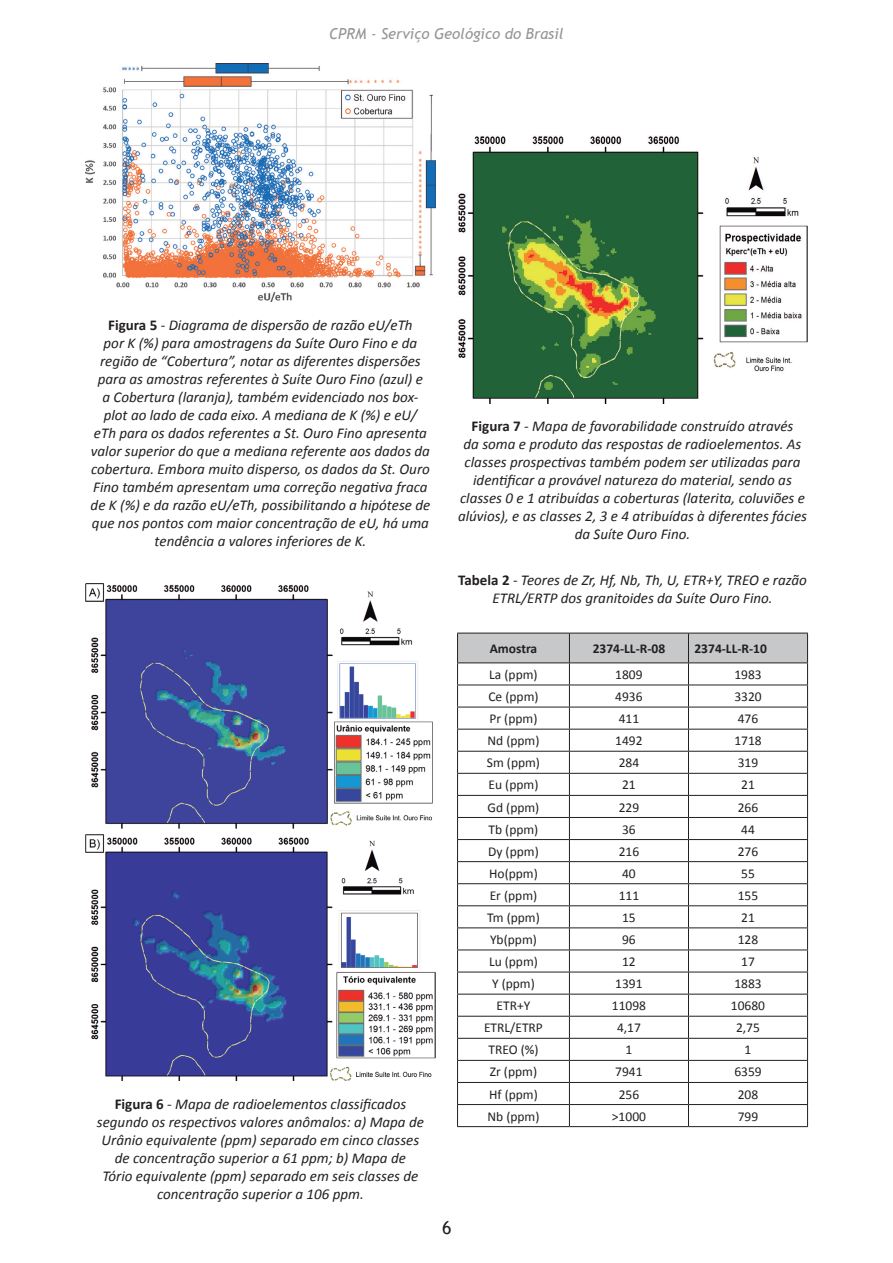
<style>
.page{position:relative;width:893px;height:1263px;background:#fff}
.page>*{position:absolute;margin:0;border:0;box-sizing:border-box;transform-origin:0 0}
.t1{font:18px "Trebuchet MS";color:#231f20}
.Legenda{font:italic 15px/18px "Calibri";color:#231f20;text-align:center}
.t2{font:italic 15px "Trebuchet MS";color:#939598}
.Tabelas_Texto{font:13.5px "Calibri";color:#231f20}
.Tabelas_Texto-2{font:700 13.5px "Calibri";color:#231f20}
.s1{font-weight:700;font-style:normal}
</style>
<div class="page">
<img style="left:85px;top:583px;width:351px;height:497px">
<img style="left:85px;top:64px;width:351px;height:237px">
<img style="left:458px;top:136px;width:350px;height:267px">
<svg style="left:457px;top:633px;width:351px;height:493px"></svg>
<hr style="left:457px;top:1126px;width:112px;height:1px;background:#231f20">
<hr style="left:569px;top:1126px;width:119px;height:1px;background:#231f20">
<hr style="left:688px;top:1126px;width:120px;height:1px;background:#231f20">
<p class="t2" style="left:329px;top:24px;width:236px">CPRM - Serviço Geológico do Brasil</p>
<p class="Legenda" style="left:91px;top:315px;width:341px"><span class="s1">Figura 5</span> - Diagrama de dispersão de razão eU/eTh<br>por K (%) para amostragens da Suíte Ouro Fino e da região de “Cobertura”, notar as diferentes dispersões para as amostras referentes à Suíte Ouro Fino (azul) e<br>a Cobertura (laranja), também evidenciado nos box&shy;plot ao lado de cada eixo. A mediana de K (%) e eU/<br>eTh para os dados referentes a St. Ouro Fino apresenta valor superior do que a mediana referente aos dados da cobertura. Embora muito disperso, os dados da St. Ouro Fino também apresentam uma correção negativa fraca de K (%) e da razão eU/eTh, possibilitando a hipótese de que nos pontos com maior concentração de eU, há uma tendência a valores inferiores de K.</p>
<p class="Legenda" style="left:458px;top:417px;width:350px"><span class="s1">Figura 7</span> - Mapa de favorabilidade construído através<br>da soma e produto das respostas de radioelementos. As classes prospectivas também podem ser utilizadas para identificar a provável natureza do material, sendo as classes 0 e 1 atribuídas a coberturas (laterita, coluviões e alúvios), e as classes 2, 3 e 4 atribuídas à diferentes fácies da Suíte Ouro Fino.</p>
<p class="Legenda" style="left:458px;top:571px;width:350px"><span class="s1">Tabela 2</span> - Teores de Zr, Hf, Nb, Th, U, ETR+Y, TREO e razão<br>ETRL/ERTP dos granitoides da Suíte Ouro Fino.</p>
<p class="Legenda" style="left:97px;top:1094px;width:329px"><span class="s1">Figura 6</span> - Mapa de radioelementos classificados segundo os respectivos valores anômalos: a) Mapa de Urânio equivalente (ppm) separado em cinco classes de concentração superior a 61 ppm; b) Mapa de<br>Tório equivalente (ppm) separado em seis classes de concentração superior a 106 ppm.</p>
<p class="t1" style="left:442px;top:1217px;width:11px">6</p>
<p class="Tabelas_Texto-2" style="left:490px;top:640px;width:49px">Amostra</p>
<p class="Tabelas_Texto-2" style="left:593px;top:640px;width:74px">2374-LL-R-08</p>
<p class="Tabelas_Texto-2" style="left:694px;top:640px;width:74px">2374-LL-R-10</p>
<p class="Tabelas_Texto" style="left:489px;top:666px;width:50px">La (ppm)</p>
<p class="Tabelas_Texto" style="left:615px;top:666px;width:29px">1809</p>
<p class="Tabelas_Texto" style="left:734px;top:666px;width:29px">1983</p>
<p class="Tabelas_Texto" style="left:488px;top:688px;width:52px">Ce (ppm)</p>
<p class="Tabelas_Texto" style="left:615px;top:688px;width:29px">4936</p>
<p class="Tabelas_Texto" style="left:734px;top:688px;width:29px">3320</p>
<p class="Tabelas_Texto" style="left:490px;top:710px;width:49px">Pr (ppm)</p>
<p class="Tabelas_Texto" style="left:619px;top:710px;width:22px">411</p>
<p class="Tabelas_Texto" style="left:738px;top:710px;width:22px">476</p>
<p class="Tabelas_Texto" style="left:487px;top:732px;width:54px">Nd (ppm)</p>
<p class="Tabelas_Texto" style="left:615px;top:732px;width:29px">1492</p>
<p class="Tabelas_Texto" style="left:734px;top:732px;width:29px">1718</p>
<p class="Tabelas_Texto" style="left:487px;top:754px;width:55px">Sm (ppm)</p>
<p class="Tabelas_Texto" style="left:619px;top:754px;width:22px">284</p>
<p class="Tabelas_Texto" style="left:738px;top:754px;width:22px">319</p>
<p class="Tabelas_Texto" style="left:489px;top:776px;width:51px">Eu (ppm)</p>
<p class="Tabelas_Texto" style="left:622px;top:776px;width:15px">21</p>
<p class="Tabelas_Texto" style="left:741px;top:776px;width:15px">21</p>
<p class="Tabelas_Texto" style="left:488px;top:798px;width:53px">Gd (ppm)</p>
<p class="Tabelas_Texto" style="left:619px;top:798px;width:22px">229</p>
<p class="Tabelas_Texto" style="left:738px;top:798px;width:22px">266</p>
<p class="Tabelas_Texto" style="left:489px;top:820px;width:51px">Tb (ppm)</p>
<p class="Tabelas_Texto" style="left:622px;top:820px;width:15px">36</p>
<p class="Tabelas_Texto" style="left:741px;top:820px;width:15px">44</p>
<p class="Tabelas_Texto" style="left:488px;top:843px;width:52px">Dy (ppm)</p>
<p class="Tabelas_Texto" style="left:619px;top:843px;width:22px">216</p>
<p class="Tabelas_Texto" style="left:738px;top:843px;width:22px">276</p>
<p class="Tabelas_Texto" style="left:489px;top:865px;width:50px">Ho(ppm)</p>
<p class="Tabelas_Texto" style="left:622px;top:865px;width:15px">40</p>
<p class="Tabelas_Texto" style="left:741px;top:865px;width:15px">55</p>
<p class="Tabelas_Texto" style="left:490px;top:887px;width:49px">Er (ppm)</p>
<p class="Tabelas_Texto" style="left:619px;top:887px;width:22px">111</p>
<p class="Tabelas_Texto" style="left:738px;top:887px;width:22px">155</p>
<p class="Tabelas_Texto" style="left:487px;top:909px;width:54px">Tm (ppm)</p>
<p class="Tabelas_Texto" style="left:622px;top:909px;width:15px">15</p>
<p class="Tabelas_Texto" style="left:741px;top:909px;width:15px">21</p>
<p class="Tabelas_Texto" style="left:490px;top:931px;width:48px">Yb(ppm)</p>
<p class="Tabelas_Texto" style="left:622px;top:931px;width:15px">96</p>
<p class="Tabelas_Texto" style="left:738px;top:931px;width:22px">128</p>
<p class="Tabelas_Texto" style="left:489px;top:953px;width:50px">Lu (ppm)</p>
<p class="Tabelas_Texto" style="left:622px;top:953px;width:15px">12</p>
<p class="Tabelas_Texto" style="left:741px;top:953px;width:15px">17</p>
<p class="Tabelas_Texto" style="left:492px;top:975px;width:44px">Y (ppm)</p>
<p class="Tabelas_Texto" style="left:615px;top:975px;width:29px">1391</p>
<p class="Tabelas_Texto" style="left:734px;top:975px;width:29px">1883</p>
<p class="Tabelas_Texto" style="left:497px;top:997px;width:35px">ETR+Y</p>
<p class="Tabelas_Texto" style="left:612px;top:997px;width:36px">11098</p>
<p class="Tabelas_Texto" style="left:731px;top:997px;width:36px">10680</p>
<p class="Tabelas_Texto" style="left:484px;top:1019px;width:60px">ETRL/ETRP</p>
<p class="Tabelas_Texto" style="left:617px;top:1019px;width:25px">4,17</p>
<p class="Tabelas_Texto" style="left:736px;top:1019px;width:25px">2,75</p>
<p class="Tabelas_Texto" style="left:488px;top:1041px;width:52px">TREO (%)</p>
<p class="Tabelas_Texto" style="left:625px;top:1041px;width:8px">1</p>
<p class="Tabelas_Texto" style="left:745px;top:1041px;width:8px">1</p>
<p class="Tabelas_Texto" style="left:490px;top:1063px;width:49px">Zr (ppm)</p>
<p class="Tabelas_Texto" style="left:615px;top:1063px;width:29px">7941</p>
<p class="Tabelas_Texto" style="left:734px;top:1063px;width:29px">6359</p>
<p class="Tabelas_Texto" style="left:489px;top:1085px;width:50px">Hf (ppm)</p>
<p class="Tabelas_Texto" style="left:619px;top:1085px;width:22px">256</p>
<p class="Tabelas_Texto" style="left:738px;top:1085px;width:22px">208</p>
<p class="Tabelas_Texto" style="left:487px;top:1107px;width:54px">Nb (ppm)</p>
<p class="Tabelas_Texto" style="left:612px;top:1107px;width:36px">&gt;1000</p>
<p class="Tabelas_Texto" style="left:738px;top:1107px;width:22px">799</p>
</div>
